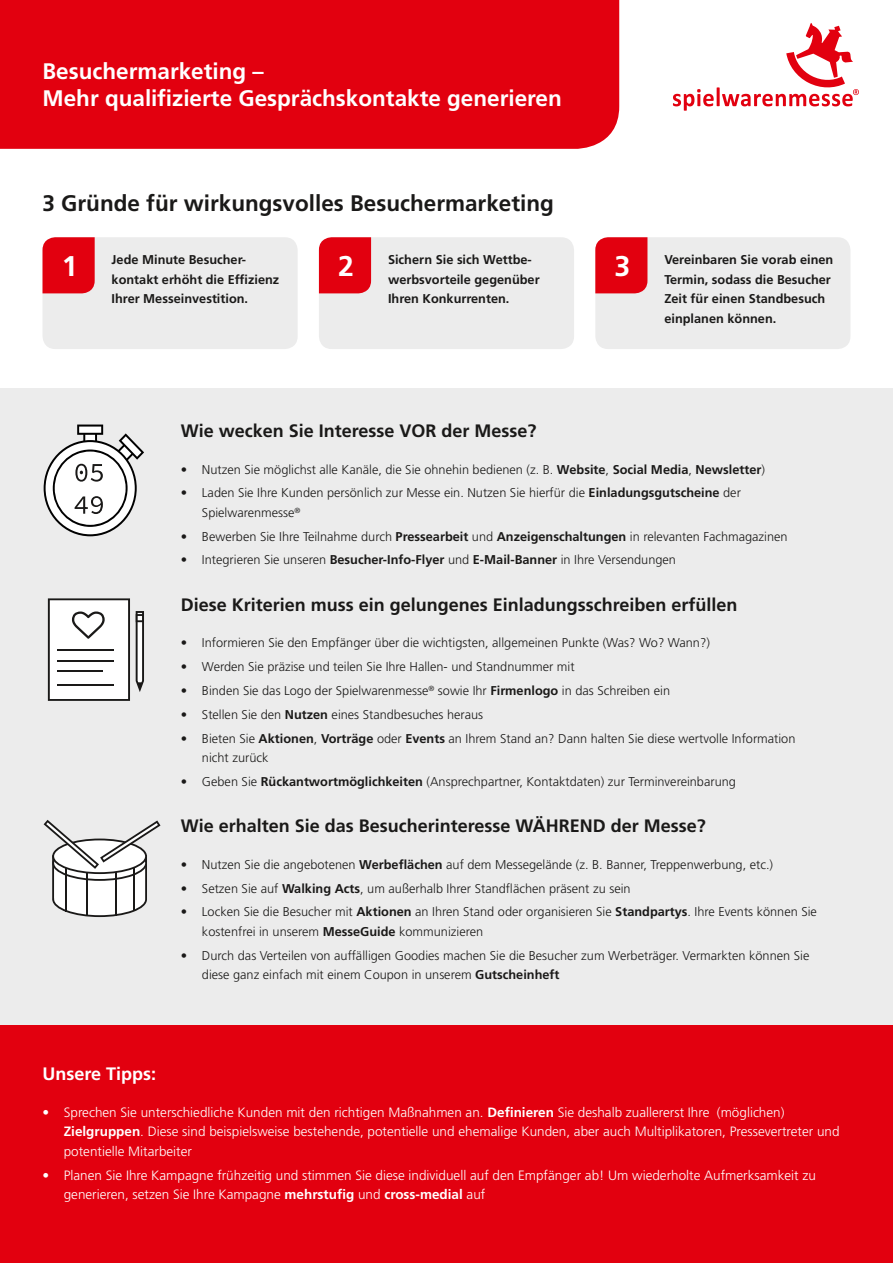
<style>
.page{position:relative;width:893px;height:1263px;background:#fff}
.page>*{position:absolute;margin:0;border:0;box-sizing:border-box;transform-origin:0 0}
.t1{font:700 28.5px "Frutiger LT Pro";color:#fff}
.t2{font:700 22.5px/27px "Frutiger LT Pro";color:#fff}
.t3{font:700 22.5px "Frutiger LT Pro";color:#1a1918}
.t4{font:700 18px "Frutiger LT Pro";color:#1a1918}
.t5{font:700 18px "Frutiger LT Pro";color:#fff}
.t6{font:300 13.5px/19.5px "Frutiger LT Pro";color:#fff}
.t7{font:300 12.75px/19.5px "Frutiger LT Pro";color:#1a1918}
.t8{font:700 12.75px/19.5px "Frutiger LT Pro";color:#1a1918}
.s1{font-weight:700}
</style>
<div class="page">
<div style="left:0;top:388px;width:893px;height:637px;background:#ececec"></div>
<div style="left:0;top:0;width:619px;height:149px;background:#e2000f"></div>
<div style="left:43px;top:237px;width:255px;height:112px;background:#ececec;border-radius:13px"></div>
<div style="left:43px;top:237px;width:52px;height:56px;background:#e2000f"></div>
<div style="left:319px;top:237px;width:255px;height:112px;background:#ececec;border-radius:13px"></div>
<div style="left:319px;top:237px;width:52px;height:56px;background:#e2000f"></div>
<div style="left:595px;top:237px;width:255px;height:112px;background:#ececec;border-radius:13px"></div>
<div style="left:595px;top:237px;width:52px;height:56px;background:#e2000f"></div>
<div style="left:0;top:1025px;width:893px;height:238px;background:#e2000f"></div>
<svg style="left:673px;top:23px;width:186px;height:88px"></svg>
<svg style="left:44px;top:424px;width:100px;height:112px"></svg>
<svg style="left:48px;top:598px;width:82px;height:103px"></svg>
<hr style="left:57px;top:649px;width:57px;height:2px;background:#1a1918">
<hr style="left:57px;top:660px;width:57px;height:2px;background:#1a1918">
<hr style="left:57px;top:684px;width:57px;height:2px;background:#1a1918">
<hr style="left:57px;top:670px;width:46px;height:2px;background:#1a1918">
<svg style="left:136px;top:611px;width:8px;height:81px"></svg>
<svg style="left:44px;top:820px;width:116px;height:97px"></svg>
<h2 class="t2" style="left:43px;top:58px;width:521px">Besuchermarketing –<br>Mehr qualifizierte Gesprächskontakte generieren</h2>
<h2 class="t3" style="left:43px;top:190px;width:513px">3 Gründe für wirkungsvolles Besuchermarketing</h2>
<h1 class="t1" style="left:62px;top:249px;width:17px">1</h1>
<p class="t8" style="left:388px;top:250px;width:153px">Sichern Sie sich Wettbe&shy;werbsvorteile gegenüber<br>Ihren Konkurrenten.</p>
<p class="t8" style="left:112px;top:250px;width:169px">Jede Minute Besucher&shy;kontakt erhöht die Effizienz<br>Ihrer Messeinvestition.</p>
<h1 class="t1" style="left:338px;top:249px;width:17px">2</h1>
<p class="t8" style="left:664px;top:250px;width:170px">Vereinbaren Sie vorab einen<br>Termin, sodass die Besucher<br>Zeit für einen Standbesuch einplanen können.</p>
<h1 class="t1" style="left:615px;top:249px;width:17px">3</h1>
<h3 class="t4" style="left:181px;top:420px;width:357px">Wie wecken Sie Interesse VOR der Messe?</h3>
<p class="t7" style="left:181px;top:459px;width:586px">• Nutzen Sie möglichst alle Kanäle, die Sie ohnehin bedienen (z. B. <span class="s1">Website</span>, <span class="s1">Social Media</span>, <span class="s1">Newsletter</span>)</p>
<p class="t7" style="left:202px;top:483px;width:540px;text-indent:-21px">• Laden Sie Ihre Kunden persönlich zur Messe ein. Nutzen Sie hierfür die <span class="s1">Einladungsgutscheine</span> der<br>Spielwarenmesse<sup>®</sup></p>
<p class="t7" style="left:181px;top:526px;width:608px">• Bewerben Sie Ihre Teilnahme durch <span class="s1">Pressearbeit</span> und <span class="s1">Anzeigenschaltungen</span> in relevanten Fachmagazinen</p>
<p class="t7" style="left:181px;top:550px;width:497px">• Integrieren Sie unseren <span class="s1">Besucher-Info-Flyer</span> und <span class="s1">E-Mail-Banner</span> in Ihre Versendungen</p>
<h3 class="t4" style="left:181px;top:594px;width:558px">Diese Kriterien muss ein gelungenes Einladungsschreiben erfüllen</h3>
<p class="t7" style="left:181px;top:633px;width:531px">• Informieren Sie den Empfänger über die wichtigsten, allgemeinen Punkte (Was? Wo? Wann?)</p>
<p class="t7" style="left:181px;top:657px;width:395px">• Werden Sie präzise und teilen Sie Ihre Hallen- und Standnummer mit</p>
<p class="t7" style="left:181px;top:681px;width:491px">• Binden Sie das Logo der Spielwarenmesse<sup>®</sup> sowie Ihr <span class="s1">Firmenlogo</span> in das Schreiben ein</p>
<p class="t7" style="left:181px;top:705px;width:304px">• Stellen Sie den <span class="s1">Nutzen</span> eines Standbesuches heraus</p>
<p class="t7" style="left:202px;top:728px;width:595px;text-indent:-21px">• Bieten Sie <span class="s1">Aktionen</span>, <span class="s1">Vorträge</span> oder <span class="s1">Events</span> an Ihrem Stand an? Dann halten Sie diese wertvolle Information nicht zurück</p>
<p class="t7" style="left:181px;top:772px;width:557px">• Geben Sie <span class="s1">Rückantwortmöglichkeiten</span> (Ansprechpartner, Kontaktdaten) zur Terminvereinbarung</p>
<h3 class="t4" style="left:181px;top:815px;width:527px">Wie erhalten Sie das Besucherinteresse WÄHREND der Messe?</h3>
<p class="t7" style="left:181px;top:855px;width:594px">• Nutzen Sie die angebotenen <span class="s1">Werbeflächen</span> auf dem Messegelände (z. B. Banner, Treppenwerbung, etc.)</p>
<p class="t7" style="left:181px;top:878px;width:451px">• Setzen Sie auf <span class="s1">Walking Acts</span>, um außerhalb Ihrer Standflächen präsent zu sein</p>
<p class="t7" style="left:202px;top:902px;width:616px;text-indent:-21px">• Locken Sie die Besucher mit <span class="s1">Aktionen</span> an Ihren Stand oder organisieren Sie <span class="s1">Standpartys</span>. Ihre Events können Sie kostenfrei in unserem <span class="s1">MesseGuide</span> kommunizieren</p>
<p class="t7" style="left:202px;top:945px;width:609px;text-indent:-21px">• Durch das Verteilen von auffälligen Goodies machen Sie die Besucher zum Werbeträger. Vermarkten können Sie diese ganz einfach mit einem Coupon in unserem <span class="s1">Gutscheinheft</span></p>
<h3 class="t5" style="left:43px;top:1063px;width:115px">Unsere Tipps:</h3>
<p class="t6" style="left:64px;top:1102px;width:777px;text-indent:-21px">• Sprechen Sie unterschiedliche Kunden mit den richtigen Maßnahmen an. <span class="s1">Definieren</span> Sie deshalb zuallererst Ihre (möglichen)<br><span class="s1">Zielgruppen</span>. Diese sind beispielsweise bestehende, potentielle und ehemalige Kunden, aber auch Multiplikatoren, Pressevertreter und potentielle Mitarbeiter</p>
<p class="t6" style="left:64px;top:1165px;width:754px;text-indent:-21px">• Planen Sie Ihre Kampagne frühzeitig und stimmen Sie diese individuell auf den Empfänger ab! Um wiederholte Aufmerksamkeit zu generieren, setzen Sie Ihre Kampagne <span class="s1">mehrstufig</span> und <span class="s1">cross-medial</span> auf</p>
</div>
